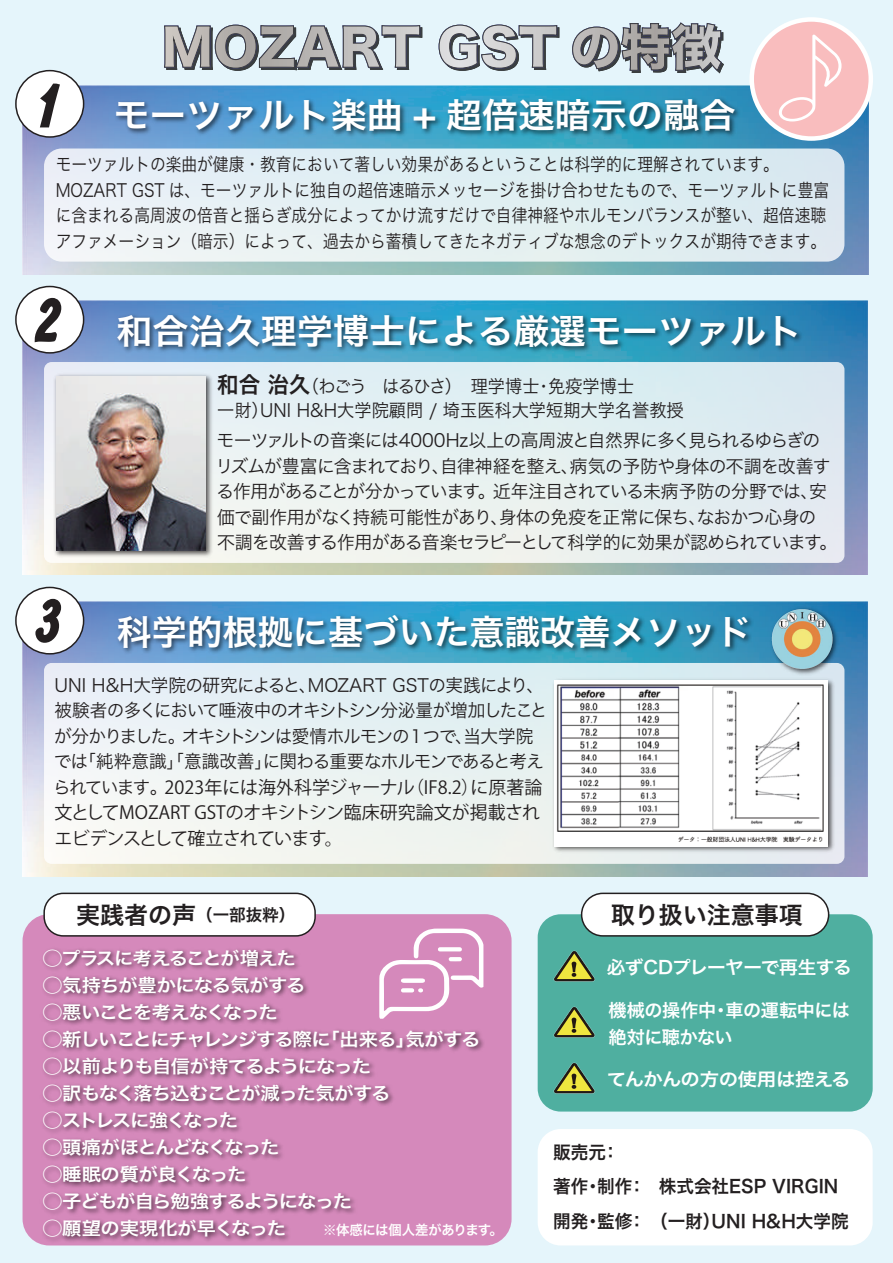
<style>
.page{position:relative;width:893px;height:1263px;background:#fff}
.page>*{position:absolute;margin:0;border:0;box-sizing:border-box;transform-origin:0 0}
.t1{font:34.5px "Hira Kaku Pro W6";color:#fff;scale:1.05 1}
.t2{font:34.5px "Hira Kaku Pro W6";color:#fff}
.t3{font:24px "Hira Kaku Pro W6";color:#231f20}
.t4{font:18px/25.5px "Hira Kaku Pro W3";color:#231f20;scale:.87 1}
.t5{font:18px/25.5px "Hira Kaku Pro W3";letter-spacing:-.045em;color:#231f20}
.t6{font:18px/27px "Hira Kaku Pro W6";letter-spacing:-.055em;color:#fff;scale:1.08 1}
.t7{font:18px/25.5px "Hira Kaku Pro W3";letter-spacing:-.055em;color:#231f20}
.t8{font:18px/25.5px "Koz Go Pr 6 N";letter-spacing:-.015em;color:#231f20}
.t9{font:18px/24px "Hira Kaku Pro W3";color:#231f20;scale:.96 1}
.t10{font:18px/34.5px "Hira Kaku Pro W6";color:#231f20}
.t11{font:18px/27px "Hira Kaku Pro W6";letter-spacing:-.02em;color:#fff}
.t12{font:18px "Hira Kaku Pro W6";letter-spacing:-.03em;color:#fff;scale:1.04 1}
.t13{font:18px "Hira Kaku Pro W6";letter-spacing:-.025em;color:#fff;scale:1.08 1}
.t14{font:16.5px "Hira Kaku Pro W6";color:#231f20}
.t15{font:13.5px "Hira Kaku Pro W6";letter-spacing:-.02em;color:#fff}
.s1{font-family:"J Cfg";font-size:58.35px;color:#231f20}
.s2{font-family:"Hira Kaku Pro W6";font-size:22.5px}
.s3{font-family:"Hira Kaku Pro W3"}
.s4{font-size:24px}
</style>
<div class="page">
<div style="left:0;top:1px;width:893px;height:1262px;background:#e5f5fb"></div>
<img style="left:22px;top:300px;width:845px;height:275px">
<img style="left:22px;top:85px;width:846px;height:190px">
<div style="left:538px;top:914px;width:335px;height:197px;background:#4fafa0;border-radius:23px"></div>
<div style="left:23px;top:914px;width:489px;height:331px;background:#d589bb;border-radius:27px"></div>
<div style="left:44px;top:893px;width:271px;height:43px;background:#fff;border-radius:19px"></div>
<div style="left:43px;top:893px;width:273px;height:44px;border:2px solid #231f20;border-radius:19px"></div>
<img style="left:109px;top:93px;width:635px;height:55px">
<div style="left:16px;top:71px;width:68px;height:66px;background:#fff;border-radius:50%"></div>
<div style="left:15px;top:70px;width:69px;height:68px;border:2px solid #231f20;border-radius:50%"></div>
<svg style="left:40px;top:83px;width:20px;height:45px"></svg>
<img style="left:112px;top:309px;width:699px;height:53px">
<div style="left:44px;top:362px;width:800px;height:201px;background:linear-gradient(to right,#edf3f5,#dfecef);border-radius:8px"></div>
<img style="left:39px;top:944px;width:449px;height:302px">
<svg style="left:379px;top:928px;width:104px;height:91px"></svg>
<div style="left:582px;top:893px;width:247px;height:43px;background:#fff;border-radius:21px"></div>
<div style="left:581px;top:893px;width:248px;height:44px;border:2px solid #231f20;border-radius:21px"></div>
<img style="left:554px;top:950px;width:41px;height:32px">
<img style="left:554px;top:1006px;width:41px;height:32px">
<img style="left:554px;top:1062px;width:41px;height:32px">
<div style="left:538px;top:1129px;width:335px;height:116px;background:#fff;border-radius:23px"></div>
<img style="left:752px;top:19px;width:119px;height:120px;border-radius:60px">
<div style="left:749px;top:17px;width:124px;height:124px;border:4px solid #fff;border-radius:50%"></div>
<svg style="left:778px;top:35px;width:63px;height:86px;background:#f9c5c6"></svg>
<svg style="left:164px;top:24px;width:259px;height:47px"></svg>
<svg style="left:438px;top:24px;width:122px;height:47px"></svg>
<svg style="left:572px;top:22px;width:152px;height:52px"></svg>
<div style="left:44px;top:148px;width:800px;height:114px;background:linear-gradient(to right,#edf3f7,#d8eaef);border-radius:18px"></div>
<div style="left:16px;top:286px;width:68px;height:67px;background:#fff;border-radius:50%"></div>
<div style="left:15px;top:286px;width:69px;height:68px;border:2px solid #231f20;border-radius:50%"></div>
<svg style="left:34px;top:297px;width:28px;height:46px"></svg>
<img style="left:52px;top:372px;width:162px;height:188px">
<img style="left:56px;top:376px;width:149px;height:175px">
<img style="left:22px;top:601px;width:845px;height:276px">
<img style="left:112px;top:610px;width:648px;height:53px">
<div style="left:44px;top:663px;width:800px;height:201px;background:linear-gradient(to right,#f1f6f5,#ddebef);border-radius:8px"></div>
<div style="left:16px;top:587px;width:68px;height:67px;background:#fff;border-radius:50%"></div>
<div style="left:15px;top:587px;width:69px;height:67px;border:2px solid #231f20;border-radius:50%"></div>
<svg style="left:35px;top:598px;width:27px;height:45px"></svg>
<img style="left:550px;top:676px;width:286px;height:179px">
<img style="left:555px;top:681px;width:273px;height:165px">
<img style="left:768px;top:605px;width:73px;height:73px">
<img style="left:770px;top:608px;width:64px;height:64px">
<h1 class="t1" style="left:24px;top:84px;width:679px"><span class="s1">１</span> モーツァルト楽曲 + 超倍速暗示の融合</h1>
<p class="t4" style="left:56px;top:151px;width:890px">モーツァルトの楽曲が健康・教育において著しい効果があるということは科学的に理解されています。MOZART GST は、モーツァルトに独自の超倍速暗示メッセージを掛け合わせたもので、モーツァルトに豊富に含まれる高周波の倍音と揺らぎ成分によってかけ流すだけで自律神経やホルモンバランスが整い、超倍速聴アファメーション（暗示）によって、過去から蓄積してきたネガティブな想念のデトックスが期待できます。</p>
<h1 class="t1" style="left:117px;top:300px;width:655px">和合治久理学博士による厳選モーツァルト</h1>
<p class="t9" style="left:217px;top:373px;width:488px"><span class="s2">和合 治久</span>（わごう　はるひさ）　理学博士・免疫学博士<br>一財）UNI H&amp;H大学院顧問 / 埼玉医科大学短期大学名誉教授</p>
<p class="t5" style="left:216px;top:427px;width:623px">モーツァルトの音楽には4000Hz以上の高周波と自然界に多く見られるゆらぎのリズムが豊富に含まれており、自律神経を整え、病気の予防や身体の不調を改善する作用があることが分かっています。近年注目されている未病予防の分野では、安価で副作用がなく持続可能性があり、身体の免疫を正常に保ち、なおかつ心身の<br>不調を改善する作用がある音楽セラピーとして科学的に効果が認められています。</p>
<h1 class="t2" style="left:117px;top:600px;width:637px">科学的根拠に基づいた意識改善メソッド</h1>
<p class="t7" style="left:54px;top:671px;width:495px">UNI H&amp;H大学院の研究によると、MOZART GSTの実践により、被験者の多くにおいて唾液中のオキシトシン分泌量が増加したことが分かりました。オキシトシンは愛情ホルモンの１つで、当大学院では「純粋意識」「意識改善」に関わる重要なホルモンであると考え</p>
<p class="t8" style="left:53px;top:775px;width:491px"><span class="s3">られています。</span>2023年には海外科学ジャーナル（IF8.2）に原著論文としてMOZART GSTのオキシトシン臨床研究論文が掲載されエビデンスとして確立されています。</p>
<p class="t14" style="left:76px;top:900px;width:221px"><span class="s4">実践者の声</span>（一部抜粋）</p>
<p class="t6" style="left:43px;top:944px;width:407px">◯プラスに考えることが増えた<br>◯気持ちが豊かになる気がする<br>◯悪いことを考えなくなった<br>◯新しいことにチャレンジする際に「出来る」気がする◯以前よりも自信が持てるようになった<br>◯訳もなく落ち込むことが減った気がする<br>◯ストレスに強くなった<br>◯頭痛がほとんどなくなった<br>◯睡眠の質が良くなった<br>◯子どもが自ら勉強するようになった<br>◯願望の実現化が早くなった</p>
<p class="t15" style="left:323px;top:1218px;width:181px">※体感には個人差があります。</p>
<h2 class="t3" style="left:611px;top:893px;width:194px">取り扱い注意事項</h2>
<p class="t12" style="left:607px;top:951px;width:237px">必ずCDプレーヤーで再生する</p>
<p class="t11" style="left:609px;top:996px;width:243px">機械の操作中・車の運転中には絶対に聴かない</p>
<p class="t13" style="left:607px;top:1063px;width:227px">てんかんの方の使用は控える</p>
<p class="t10" style="left:553px;top:1134px;width:297px">販売元：<br>著作・制作：　株式会社ESP VIRGIN開発・監修：　（一財）UNI H&amp;H大学院</p>
</div>
